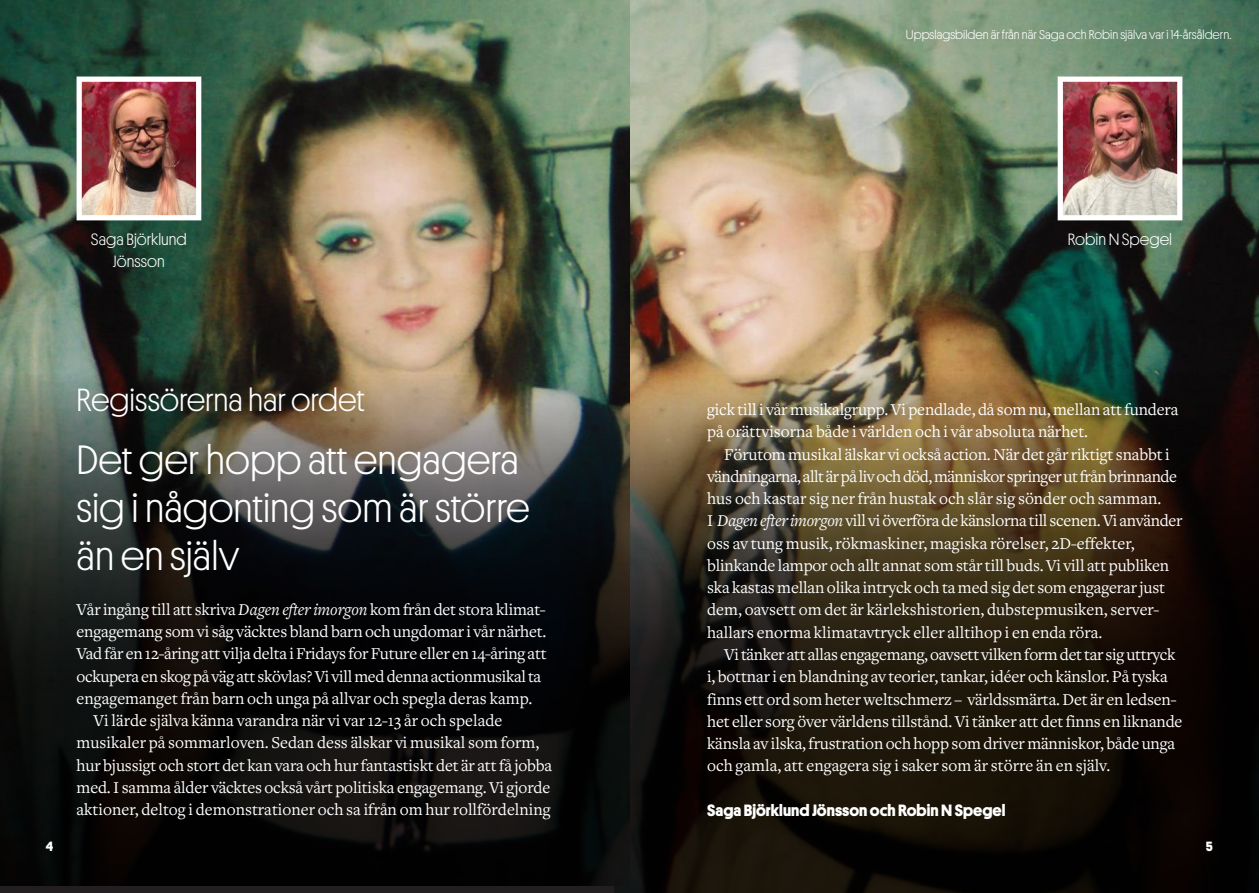
<style>
.page{position:relative;width:1259px;height:893px;background:#fff}
.page>*{position:absolute;margin:0;border:0;box-sizing:border-box;transform-origin:0 0}
.t1{font:300 41.25px/48px "Stage Sans";color:#fff}
.Rubrik{font:300 32.25px "Stage Sans";color:#fff}
.t2{font:17.25px/22.2px "Curtain Serif";letter-spacing:-.01em;color:#fff}
.t3{font:700 16.5px "Stage Sans";color:#fff}
.t4{font:300 16.5px "Stage Sans";color:#fff}
.t5{font:700 13.5px "Stage Sans";color:#fff}
.t6{font:12.75px "Stage Sans";color:#fff}
.s1{font-style:italic}
</style>
<div class="page">
<img style="left:629px;top:0;width:630px;height:374px">
<img style="left:0;top:0;width:629px;height:374px">
<img style="left:1063px;top:83px;width:113px;height:131px">
<div style="left:1057px;top:77px;width:125px;height:143px;border:5px solid #fff"></div>
<img style="left:83px;top:83px;width:112px;height:131px">
<div style="left:77px;top:77px;width:124px;height:143px;border:5px solid #fff"></div>
<img style="left:0;top:374px;width:1259px;height:519px">
<p class="t6" style="left:906px;top:26px;width:327px">Uppslagsbilden är från när Saga och Robin själva var i 14-årsåldern.</p>
<p class="t4" style="left:91px;top:227px;width:98px">Saga Björklund</p>
<p class="t4" style="left:1068px;top:227px;width:106px">Robin N Spegel</p>
<p class="t4" style="left:113px;top:250px;width:53px">Jönsson</p>
<p class="Rubrik" style="left:77px;top:377px;width:290px">Regissörerna har ordet</p>
<p class="t1" style="left:77px;top:434px;width:444px">Det ger hopp att engagera</p>
<p class="t1" style="left:77px;top:482px;width:455px">sig i någonting som är större än en själv</p>
<p class="t2" style="left:77px;top:598px;width:472px">Vår ingång till att skriva <span class="s1">Dagen efter imorgon</span> kom från det stora klimat&shy;engagemang som vi såg väcktes bland barn och ungdomar i vår närhet.<br>Vad får en 12-åring att vilja delta i Fridays for Future eller en 14-åring att ockupera en skog på väg att skövlas? Vi vill med denna actionmusikal ta engagemanget från barn och unga på allvar och spegla deras kamp.</p>
<p class="t2" style="left:77px;top:710px;width:477px;text-indent:17px">Vi lärde själva känna varandra när vi var 12-13 år och spelade musikaler på sommarloven. Sedan dess älskar vi musikal som form, hur bjussigt och stort det kan vara och hur fantastiskt det är att få jobba med. I samma ålder väcktes också vårt politiska engagemang. Vi gjorde aktioner, deltog i demonstrationer och sa ifrån om hur rollfördelning</p>
<p class="t2" style="left:707px;top:399px;width:473px">gick till i vår musikalgrupp. Vi pendlade, då som nu, mellan att fundera på orättvisorna både i världen och i vår absoluta närhet.</p>
<p class="t2" style="left:707px;top:443px;width:477px;text-indent:17px">Förutom musikal älskar vi också action. När det går riktigt snabbt i vändningarna, allt är på liv och död, människor springer ut från brinnande hus och kastar sig ner från hustak och slår sig sönder och samman.<br>I <span class="s1">Dagen efter imorgon</span> vill vi överföra de känslorna till scenen. Vi använder</p>
<p class="t2" style="left:707px;top:532px;width:464px">oss av tung musik, rökmaskiner, magiska rörelser, 2D-effekter, blinkande lampor och allt annat som står till buds. Vi vill att publiken ska kastas mellan olika intryck och ta med sig det som engagerar just dem, oavsett om det är kärlekshistorien, dubstepmusiken, server&shy;hallars enorma klimatavtryck eller alltihop i en enda röra.</p>
<p class="t2" style="left:724px;top:644px;width:453px">Vi tänker att allas engagemang, oavsett vilken form det tar sig uttryck</p>
<p class="t2" style="left:707px;top:666px;width:477px">i, bottnar i en blandning av teorier, tankar, idéer och känslor. På tyska finns ett ord som heter weltschmerz – världssmärta. Det är en ledsen&shy;het eller sorg över världens tillstånd. Vi tänker att det finns en liknande känsla av ilska, frustration och hopp som driver människor, både unga och gamla, att engagera sig i saker som är större än en själv.</p>
<p class="t3" style="left:707px;top:798px;width:300px">Saga Björklund Jönsson och Robin N Spegel</p>
<p class="t5" style="left:46px;top:836px;width:9px">4</p>
<p class="t5" style="left:1205px;top:836px;width:9px">5</p>
</div>
